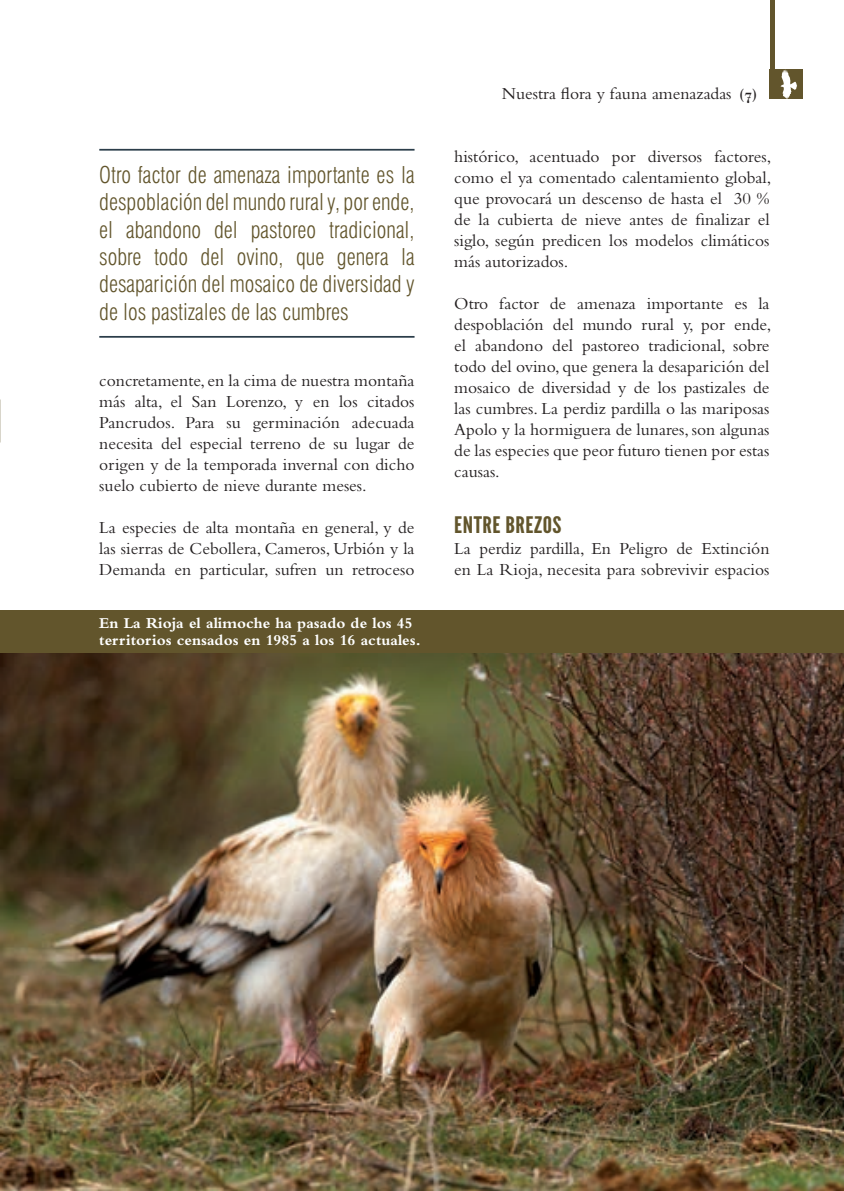
<style>
.page{position:relative;width:844px;height:1191px;background:#fff}
.page>*{position:absolute;margin:0;border:0;box-sizing:border-box;transform-origin:0 0}
.t1{font:300 condensed 22.75px/27.3px "Swiss 721 BT";color:#62552c;text-align:justify;scale:.95 1}
.t2{font:22.75px "League Gothic";letter-spacing:.02em;color:#62552c;scale:1.15 1}
.t3{font:17.5px/21px "Bembo Std";color:#231f20;text-align:justify}
.t4{font:700 15.75px/17.5px "Bembo Std";color:#fff}
.s1{font-family:"Katrina";font-size:15.75px}
</style>
<div class="page">
<img style="left:0;top:652px;width:843px;height:539px">
<div style="left:0;top:610px;width:843px;height:42px;background:#62552c"></div>
<div style="left:769px;top:69px;width:33px;height:30px;background:#62552c"></div>
<div style="left:769px;top:0;width:5px;height:89px;background:#62552c"></div>
<svg style="left:780px;top:69px;width:17px;height:30px"></svg>
<hr style="left:99px;top:149px;width:315px;height:2px;background:#2b3d4a">
<hr style="left:99px;top:336px;width:315px;height:2px;background:#2b3d4a">
<p class="t1" style="left:99px;top:161px;width:333px">Otro factor de amenaza importante es la despoblación del mundo rural y, por ende, el abandono del pastoreo tradicional, sobre todo del ovino, que genera la desaparición del mosaico de diversidad y de los pastizales de las cumbres</p>
<p class="t3" style="left:99px;top:370px;width:317px">concretamente, en la cima de nuestra montaña más alta, el San Lorenzo, y en los citados Pancrudos. Para su germinación adecuada necesita del especial terreno de su lugar de origen y de la temporada invernal con dicho suelo cubierto de nieve durante meses.</p>
<p class="t3" style="left:99px;top:517px;width:317px">La especies de alta montaña en general, y de las sierras de Cebollera, Cameros, Urbión y la Demanda en particular, sufren un retroceso</p>
<p class="t4" style="left:99px;top:614px;width:323px">En La Rioja el alimoche ha pasado de los 45 territorios censados en 1985 a los 16 actuales.</p>
<p class="t3" style="left:501px;top:83px;width:256px">Nuestra flora y fauna amenazadas <span class="s1">(7)</span></p>
<p class="t3" style="left:454px;top:146px;width:318px">histórico, acentuado por diversos factores, como el ya comentado calentamiento global, que provocará un descenso de hasta el 30 % de la cubierta de nieve antes de finalizar el siglo, según predicen los modelos climáticos más autorizados.</p>
<p class="t3" style="left:454px;top:293px;width:318px">Otro factor de amenaza importante es la despoblación del mundo rural y, por ende, el abandono del pastoreo tradicional, sobre todo del ovino, que genera la desaparición del mosaico de diversidad y de los pastizales de las cumbres. La perdiz pardilla o las mariposas Apolo y la hormiguera de lunares, son algunas de las especies que peor futuro tienen por estas causas.</p>
<p class="t2" style="left:454px;top:511px;width:95px">ENTRE BREZOS</p>
<p class="t3" style="left:454px;top:538px;width:317px">La perdiz pardilla, En Peligro de Extinción en La Rioja, necesita para sobrevivir espacios</p>
</div>
